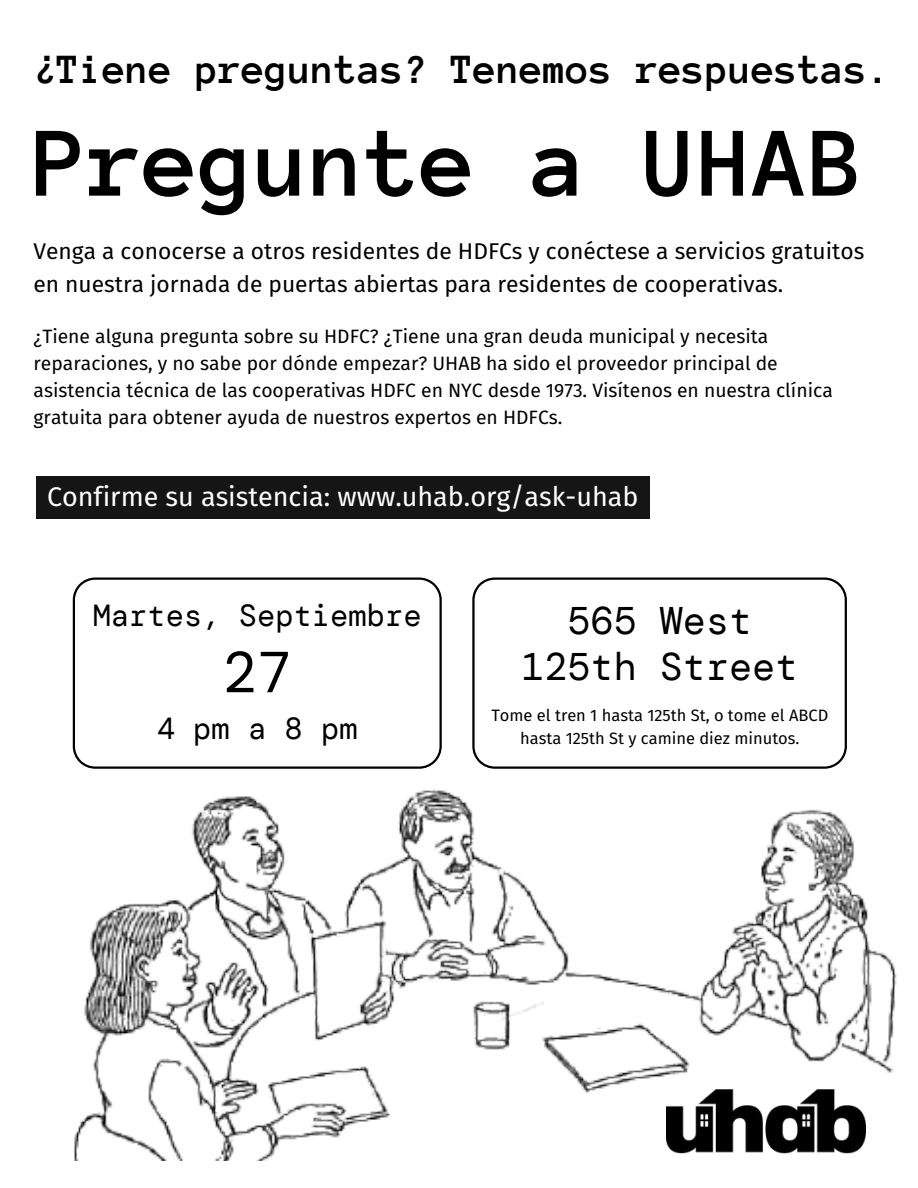
<style>
.page{position:relative;width:918px;height:1188px;background:#fff}
.page>*{position:absolute;margin:0;border:0;box-sizing:border-box;transform-origin:0 0}
.t1{font:700 101.55px "Anonymous Pro";color:#000}
.t2{font:57.75px "DM Mono";color:#000}
.t3{font:700 42.6px "Anonymous Pro";color:#000}
.t4{font:38.55px/46.2px "DM Mono";color:#000;text-align:center}
.t5{font:30.45px "DM Mono";color:#000}
.t6{font:30.45px "DM Mono";letter-spacing:.6em;color:#000}
.t7{font:27px "Fira Sans";color:#fff}
.t8{font:22.8px/33.3px "Fira Sans";color:#000}
.t9{font:19.35px/27px "Fira Sans";color:#000}
.t10{font:16.5px/22.5px "Fira Sans";color:#000;text-align:center}
</style>
<div class="page">
<svg style="left:73px;top:578px;width:369px;height:191px"></svg>
<div style="left:36px;top:476px;width:613px;height:42px;background:#151515"></div>
<svg style="left:472px;top:578px;width:375px;height:191px"></svg>
<img style="left:74px;top:789px;width:823px;height:371px">
<h3 class="t3" style="left:34px;top:48px;width:859px">¿Tiene preguntas? Tenemos respuestas.</h3>
<h1 class="t1" style="left:34px;top:113px;width:833px">Pregunte a UHAB</h1>
<p class="t8" style="left:34px;top:234px;width:832px">Venga a conocerse a otros residentes de HDFCs y conéctese a servicios gratuitos en nuestra jornada de puertas abiertas para residentes de cooperativas.</p>
<p class="t9" style="left:34px;top:323px;width:801px">¿Tiene alguna pregunta sobre su HDFC? ¿Tiene una gran deuda municipal y necesita reparaciones, y no sabe por dónde empezar? UHAB ha sido el proveedor principal de asistencia técnica de las cooperativas HDFC en NYC desde 1973. Visítenos en nuestra clínica gratuita para obtener ayuda de nuestros expertos en HDFCs.</p>
<h3 class="t7" style="left:47px;top:481px;width:593px">Confirme su asistencia: www.uhab.org/ask-uhab</h3>
<h3 class="t5" style="left:93px;top:596px;width:330px">Martes, Septiembre</h3>
<h2 class="t2" style="left:223px;top:635px;width:71px">27</h2>
<h3 class="t6" style="left:157px;top:709px;width:203px">4pma8pm</h3>
<h3 class="t4" style="left:521px;top:598px;width:278px">565 West<br>125th Street</h3>
<p class="t10" style="left:491px;top:705px;width:338px">Tome el tren 1 hasta 125th St, o tome el ABCD hasta 125th St y camine diez minutos.</p>
</div>
